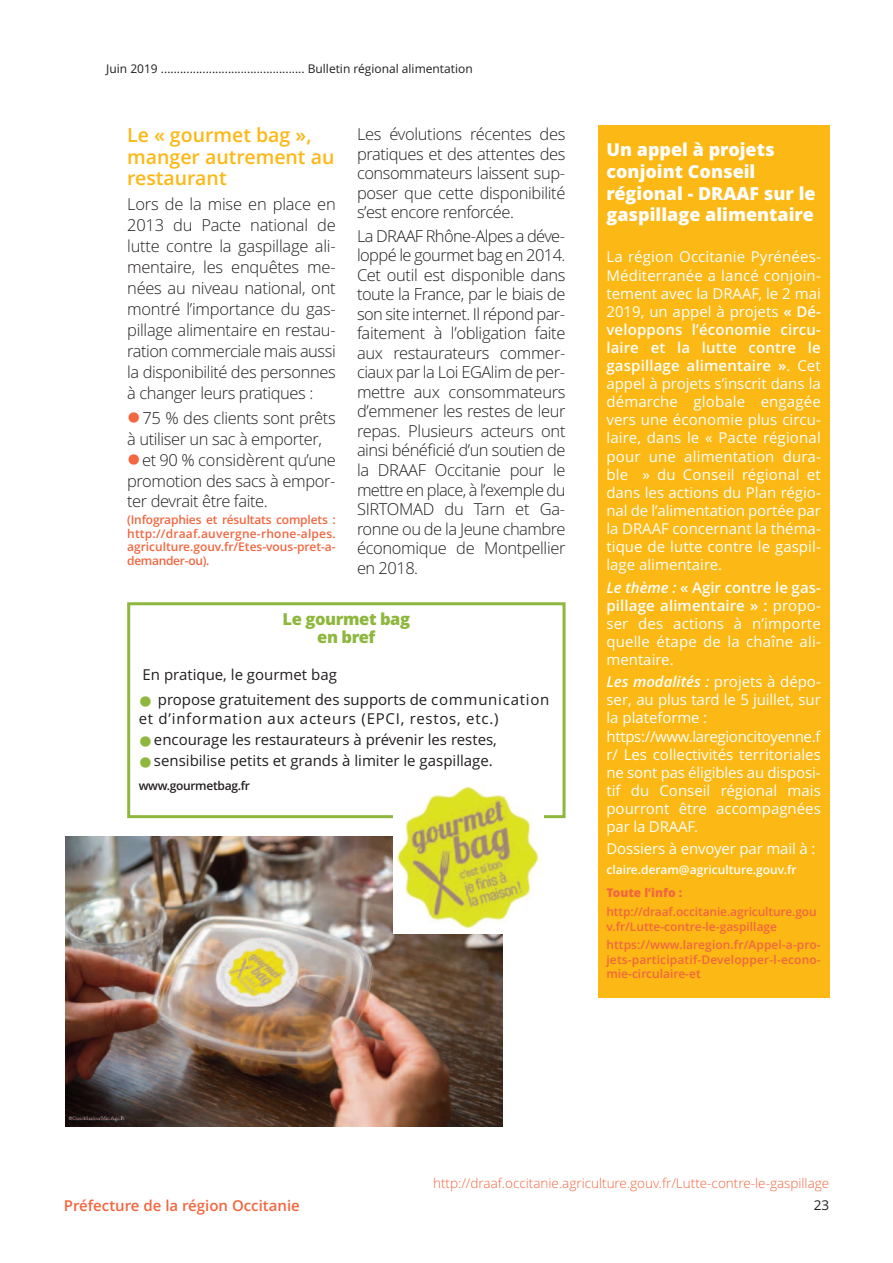
<style>
.page{position:relative;width:893px;height:1263px;background:#fff}
.page>*{position:absolute;margin:0;border:0;box-sizing:border-box;transform-origin:0 0}
.t1{font:600 19.5px/21px "Open Sans";color:#fcb814}
.t2{font:800 18px/21.8px "Open Sans";color:#fff}
.t3{font:300 16.5px/19.5px "Open Sans";letter-spacing:-.025em;color:#231f20;text-align:justify}
.t4{font:800 16.5px/18px "Open Sans";letter-spacing:-.025em;color:#8eb73e;text-align:center}
.t5{font:15px/18.1px "Open Sans";color:#fff;text-align:justify}
.t6{font:15px "Open Sans";color:#231f20}
.t7{font:15px/19.2px "Open Sans";letter-spacing:.05em;color:#231f20}
.t8{font:600 15px "Open Sans";color:#f26640}
.t9{font:300 13.5px "Open Sans";color:#f26640}
.t10{font:13.5px "Open Sans";color:#231f20}
.t11{font:600 12px/13.5px "Open Sans";color:#f26640;text-align:justify}
.t12{font:12px "Open Sans";color:#231f20}
.t13{font:600 12px "Open Sans";color:#fff}
.t14{font:600 12px "Open Sans";letter-spacing:-.025em;color:#231f20}
.t15{font:800 12px "Open Sans";color:#f26640}
.s1{color:#f26640}
.s2{color:#8eb73e}
.s3{font-weight:600}
.s4{font-weight:600;font-style:italic}
</style>
<div class="page">
<img style="left:65px;top:837px;width:437px;height:290px">
<div style="left:598px;top:126px;width:231px;height:872px;background:#fcb814"></div>
<div style="left:127px;top:602px;width:439px;height:216px;border:3px solid #8eb73e"></div>
<img style="left:394px;top:786px;width:150px;height:147px">
<p class="t12" style="left:106px;top:62px;width:368px">Juin 2019 ............................................. Bulletin régional alimentation</p>
<p class="t1" style="left:127px;top:125px;width:209px">Le « gourmet bag », manger autrement au restaurant</p>
<p class="t3" style="left:127px;top:194px;width:210px;line-height:21px">Lors de la mise en place en 2013 du Pacte national de lutte contre la gaspillage ali&shy;mentaire, les enquêtes me&shy;nées au niveau national, ont montré l’importance du gas&shy;pillage alimentaire en restau&shy;ration commerciale mais aussi la disponibilité des personnes à changer leurs pratiques :</p>
<p class="t3" style="left:127px;top:408px;width:210px;line-height:20.5px"><span class="s1">●</span>75 % des clients sont prêts à utiliser un sac à emporter,</p>
<p class="t3" style="left:127px;top:450px;width:210px;line-height:20.2px"><span class="s1">●</span>et 90 % considèrent qu’une promotion des sacs à empor&shy;ter devrait être faite.</p>
<p class="t11" style="left:127px;top:513px;width:210px">(Infographies et résultats complets : http://draaf.auvergne-rhone-alpes. agriculture.gouv.fr/Etes-vous-pret-a&shy;demander-ou).</p>
<p class="t3" style="left:357px;top:125px;width:210px">Les évolutions récentes des pratiques et des attentes des consommateurs laissent sup&shy;poser que cette disponibilité s’est encore renforcée.</p>
<p class="t3" style="left:357px;top:226px;width:210px">La DRAAF Rhône-Alpes a déve&shy;loppé le gourmet bag en 2014.<br>Cet outil est disponible dans toute la France, par le biais de son site internet. Il répond par&shy;faitement à l’obligation faite aux restaurateurs commer&shy;ciaux par la Loi EGAlim de per&shy;mettre aux consommateurs d’emmener les restes de leur repas. Plusieurs acteurs ont ainsi bénéficié d’un soutien de la DRAAF Occitanie pour le mettre en place, à l’exemple du SIRTOMAD du Tarn et Ga&shy;ronne ou de la Jeune chambre économique de Montpellier en 2018.</p>
<p class="t4" style="left:283px;top:611px;width:129px">Le gourmet bag en bref</p>
<p class="t6" style="left:143px;top:666px;width:196px">En pratique, le gourmet bag</p>
<p class="t7" style="left:139px;top:690px;width:412px"><span class="s2">●</span> propose gratuitement des supports de communication et d’information aux acteurs (EPci, restos, etc.)</p>
<p class="t6" style="left:139px;top:731px;width:360px"><span class="s2">●</span>encourage les restaurateurs à prévenir les restes,</p>
<p class="t6" style="left:139px;top:752px;width:356px"><span class="s2">●</span>sensibilise petits et grands à limiter le gaspillage.</p>
<p class="t14" style="left:139px;top:778px;width:113px">www.gourmetbag.fr</p>
<p class="t2" style="left:606px;top:139px;width:211px">Un appel à projets conjoint Conseil régional - DRAAF sur le gaspillage alimentaire</p>
<p class="t5" style="left:606px;top:248px;width:216px">la région Occitanie Pyrénées-Méditerranée a lancé conjoin&shy;tement avec la DrAAF, le 2 mai 2019, un appel à projets <span class="s3">« Dé&shy;veloppons l’économie circu&shy;laire et la lutte contre le gaspillage alimentaire »</span>. cet appel à projets s’inscrit dans la démarche globale engagée vers une économie plus circu&shy;laire, dans le « Pacte régional pour une alimentation dura&shy;ble » du conseil régional et dans les actions du Plan régio&shy;nal de l’alimentation portée par la DrAAF concernant la théma&shy;tique de lutte contre le gaspil&shy;lage alimentaire.</p>
<p class="t5" style="left:606px;top:578px;width:216px"><span class="s4">Le thème :</span> <span class="s3">« Agir contre le gas&shy;pillage alimentaire » :</span> propo&shy;ser des actions à n’importe quelle étape de la chaîne ali&shy;mentaire.</p>
<p class="t5" style="left:606px;top:673px;width:216px;text-align:left"><span class="s4">Les modalités :</span> projets à dépo&shy;ser, au plus tard le 5 juillet, sur la plateforme : https://www.laregioncitoyenne.f r/ les collectivités territoriales ne sont pas éligibles au disposi&shy;tif du conseil régional mais pourront être accompagnées par la DrAAF.</p>
<p class="t5" style="left:606px;top:840px;width:210px">Dossiers à envoyer par mail à :</p>
<p class="t13" style="left:606px;top:863px;width:192px">claire.deram@agriculture.gouv.fr</p>
<p class="t15" style="left:606px;top:886px;width:78px">Toute l’info :</p>
<p class="t11" style="left:606px;top:905px;width:212px;line-height:14.5px">http://draaf.occitanie.agriculture.gou v.fr/Lutte-contre-le-gaspillage</p>
<p class="t11" style="left:606px;top:938px;width:216px;line-height:14.5px">https://www.laregion.fr/Appel-a-pro&shy;jets-participatif-Developper-l-econo&shy;mie-circulaire-et</p>
<p class="t8" style="left:64px;top:1197px;width:238px">Préfecture de la région Occitanie</p>
<p class="t9" style="left:433px;top:1176px;width:398px">http://draaf.occitanie.agriculture.gouv.fr/Lutte-contre-le-gaspillage</p>
<p class="t10" style="left:814px;top:1197px;width:17px">23</p>
</div>
